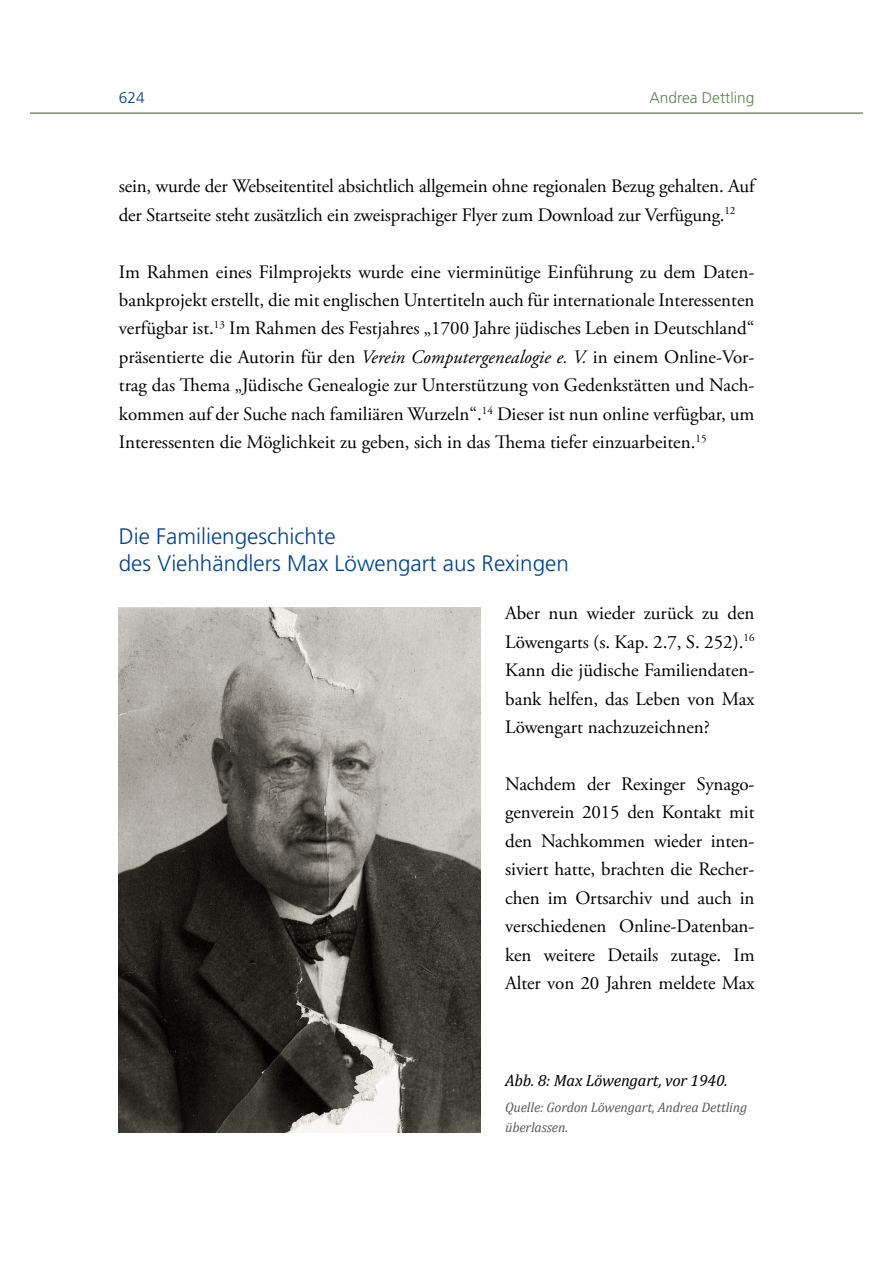
<style>
.page{position:relative;width:893px;height:1263px;background:#fff}
.page>*{position:absolute;margin:0;border:0;box-sizing:border-box;transform-origin:0 0}
.t1{font:300 22.35px/26.8px "Frutiger";color:#004290}
.t2{font:18.9px/28.5px "Adobe Garamond Pro";letter-spacing:-.01em;color:#000;text-align:justify}
.t3{font:italic 16.35px "Cambria";letter-spacing:-.01em;color:#000}
.t4{font:300 15.6px "Frutiger";color:#59854e}
.t5{font:300 15.6px "Frutiger";color:#004290}
.t6{font:italic 13.8px/20.7px "Cambria";letter-spacing:-.01em;color:#5a5b5e}
.s1{font-style:italic}
</style>
<div class="page">
<hr style="left:31px;top:112px;width:831px;height:2px;background:#59854e">
<img style="left:119px;top:607px;width:362px;height:525px">
<p class="t5" style="left:119px;top:89px;width:27px">624</p>
<p class="t4" style="left:650px;top:89px;width:106px">Andrea Dettling</p>
<p class="t2" style="left:119px;top:173px;width:637px">sein, wurde der Webseitentitel absichtlich allgemein ohne regionalen Bezug gehalten. Auf der Startseite steht zusätzlich ein zweisprachiger Flyer zum Download zur Verfügung.<sup>12</sup></p>
<p class="t2" style="left:119px;top:258px;width:637px">Im Rahmen eines Filmprojekts wurde eine vierminütige Einführung zu dem Daten&shy;bankprojekt erstellt, die mit englischen Untertiteln auch für internationale Interessenten verfügbar ist.<sup>13</sup> Im Rahmen des Festjahres „1700 Jahre jüdisches Leben in Deutschland“ präsentierte die Autorin für den <span class="s1">Verein Computergenealogie e. V.</span> in einem Online-Vor&shy;trag das Thema „Jüdische Genealogie zur Unterstützung von Gedenkstätten und Nach&shy;kommen auf der Suche nach familiären Wurzeln“.<sup>14</sup> Dieser ist nun online verfügbar, um Interessenten die Möglichkeit zu geben, sich in das Thema tiefer einzuarbeiten.<sup>15</sup></p>
<p class="t1" style="left:119px;top:523px;width:451px">Die Familiengeschichte<br>des Viehhändlers Max Löwengart aus Rexingen</p>
<p class="t2" style="left:505px;top:600px;width:251px">Aber nun wieder zurück zu den Löwengarts (s. Kap. 2.7, S. 252).<sup>16<br></sup>Kann die jüdische Familiendaten&shy;bank helfen, das Leben von Max Löwengart nachzuzeichnen?</p>
<p class="t2" style="left:505px;top:770px;width:251px">Nachdem der Rexinger Synago&shy;genverein 2015 den Kontakt mit den Nachkommen wieder inten&shy;siviert hatte, brachten die Recher&shy;chen im Ortsarchiv und auch in verschiedenen Online-Datenban&shy;ken weitere Details zutage. Im Alter von 20 Jahren meldete Max</p>
<p class="t3" style="left:505px;top:1069px;width:224px">Abb. 8: Max Löwengart, vor 1940.</p>
<p class="t6" style="left:505px;top:1096px;width:244px">Quelle: Gordon Löwengart, Andrea Dettling überlassen.</p>
</div>
